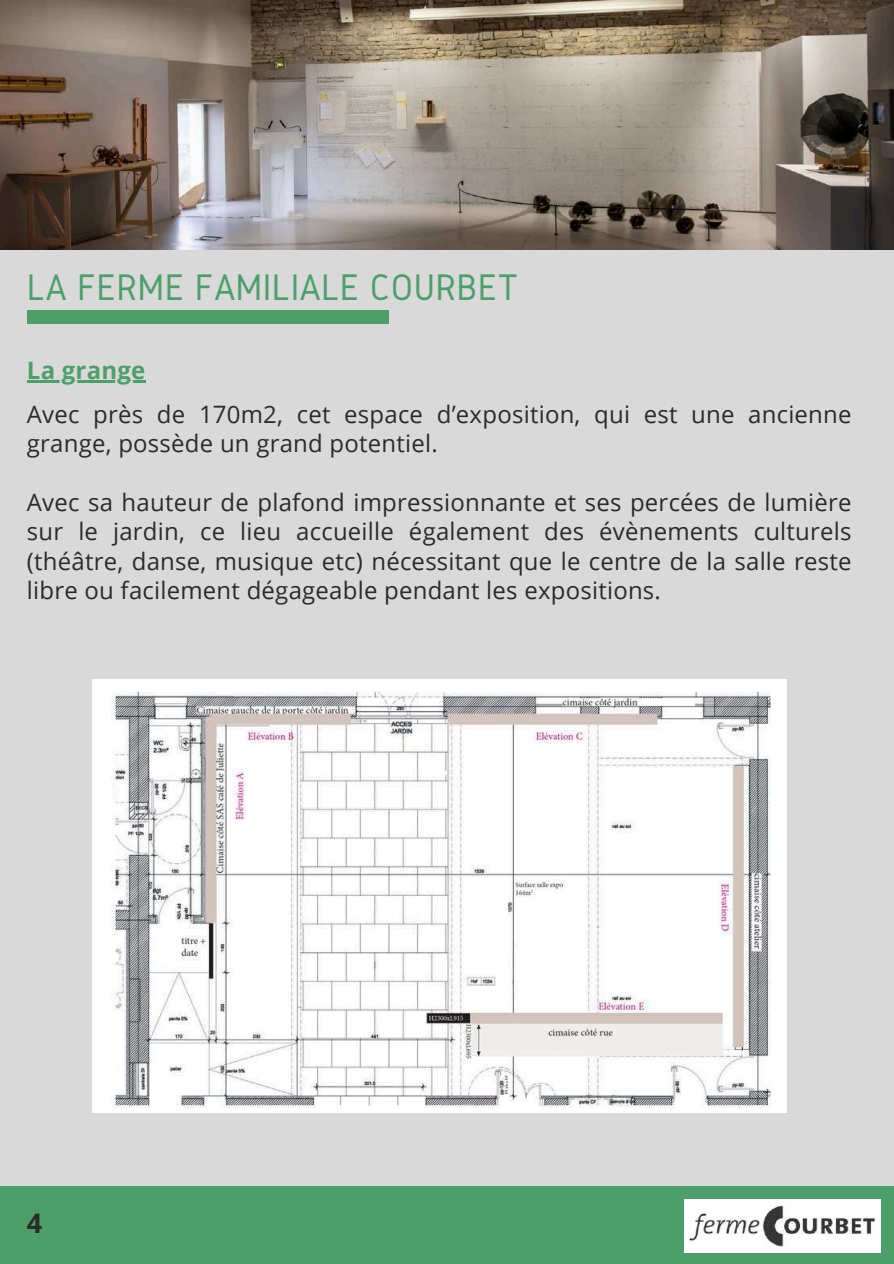
<style>
.page{position:relative;width:894px;height:1264px;background:#fff}
.page>*{position:absolute;margin:0;border:0;box-sizing:border-box;transform-origin:0 0}
.t1{font:38.4px "Gidole";letter-spacing:.01em;color:#4d9f6a}
.t2{font:700 27px "Open Sans";color:#2b2b2b}
.t3{font:24px/29.2px "Open Sans";letter-spacing:.01em;color:#2b2b2b}
.t4{font:700 24px "Open Sans";letter-spacing:.01em;color:#4d9f6a}
</style>
<div class="page">
<div style="left:0;top:0;width:893px;height:1263px;background:#d9d9d9"></div>
<img style="left:0;top:0;width:893px;height:249px">
<div style="left:0;top:1186px;width:893px;height:77px;background:#4d9f6a"></div>
<div style="left:27px;top:311px;width:361px;height:12px;background:#4d9f6a"></div>
<img style="left:684px;top:1199px;width:196px;height:52px">
<img style="left:92px;top:679px;width:693px;height:432px">
<hr style="left:27px;top:381px;width:118px;height:2px;background:#4d9f6a">
<h1 class="t1" style="left:27px;top:266px;width:492px">LA FERME FAMILIALE COURBET</h1>
<p class="t4" style="left:27px;top:353px;width:120px">La grange</p>
<p class="t3" style="left:27px;top:399px;width:826px">Avec près de 170m2, cet espace d’exposition, qui est une ancienne grange, possède un grand potentiel.</p>
<p class="t3" style="left:27px;top:487px;width:826px;text-align:justify">Avec sa hauteur de plafond impressionnante et ses percées de lumière sur le jardin, ce lieu accueille également des évènements culturels (théâtre, danse, musique etc) nécessitant que le centre de la salle reste libre ou facilement dégageable pendant les expositions.</p>
<p class="t2" style="left:27px;top:1204px;width:17px">4</p>
</div>
